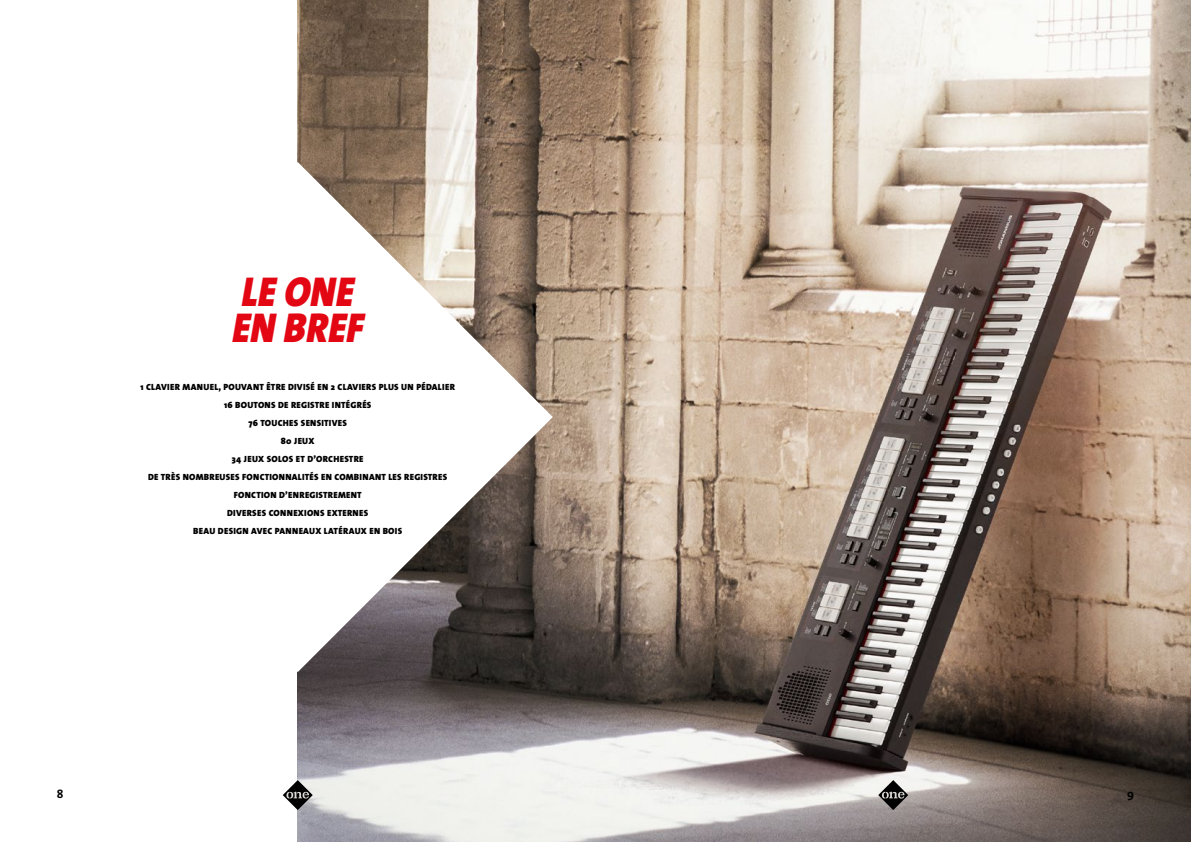
<style>
.page{position:relative;width:1191px;height:842px;background:#fff}
.page>*{position:absolute;margin:0;border:0;box-sizing:border-box;transform-origin:0 0}
.t1{font:italic 900 42px/36px "The Sans";color:#e30613;scale:.91 1}
.t2{font:700 12px "The Sans";color:#000}
.t3{font:900 9px/18px "The Sans";letter-spacing:.03em;color:#000;text-align:center}
</style>
<div class="page">
<img style="left:298px;top:0;width:893px;height:842px">
<svg style="left:297px;top:162px;width:256px;height:510px"></svg>
<svg style="left:878px;top:780px;width:30px;height:30px"></svg>
<svg style="left:283px;top:780px;width:30px;height:30px"></svg>
<h1 class="t1" style="left:232px;top:273px;width:146px">LE ONE<br>EN BREF</h1>
<p class="t3" style="left:140px;top:378px;width:316px">1 CLAVIER MANUEL, POUVANT ÊTRE DIVISÉ EN 2 CLAVIERS PLUS UN PÉDALIER 16 BOUTONS DE REGISTRE INTÉGRÉS<br>76 TOUCHES SENSITIVES<br>80 JEUX<br>34 JEUX SOLOS ET D’ORCHESTRE<br>DE TRÈS NOMBREUSES FONCTIONNALITÉS EN COMBINANT LES REGISTRES FONCTION D’ENREGISTREMENT<br>DIVERSES CONNEXIONS EXTERNES<br>BEAU DESIGN AVEC PANNEAUX LATÉRAUX EN BOIS</p>
<h2 class="t2" style="left:57px;top:784px;width:8px">8</h2>
<h2 class="t2" style="left:1127px;top:784px;width:8px">9</h2>
</div>
